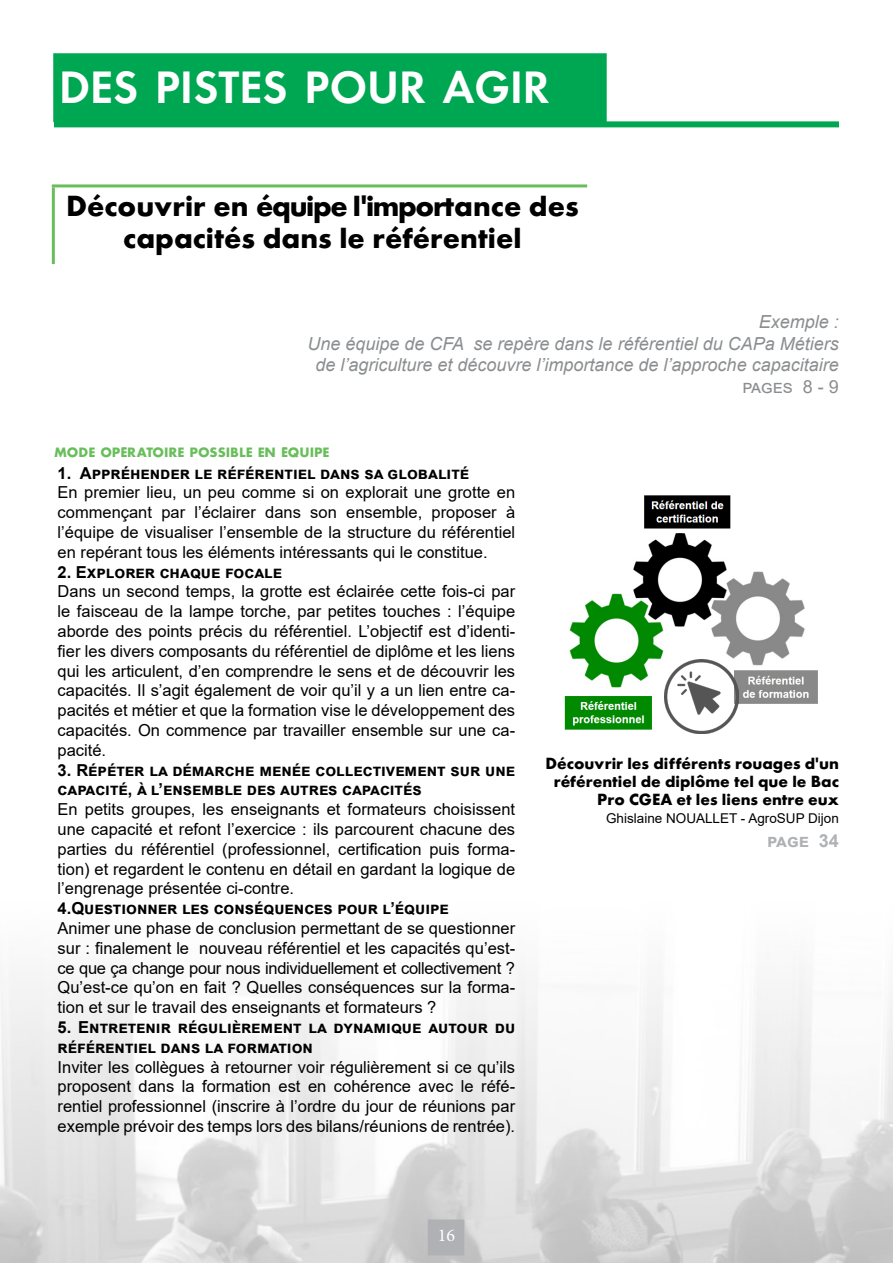
<style>
.page{position:relative;width:893px;height:1263px;background:#fff}
.page>*{position:absolute;margin:0;border:0;box-sizing:border-box;transform-origin:0 0}
.t1{font:42px "Canal Demi Romain";color:#fff}
.t2{font:27px/32.4px "Canal Bold Romain";color:#000;text-align:center}
.t3{font:italic 18px/21.6px "Arial";color:#8b8e90;text-align:right}
.t4{font:18px "Arial";color:#8b8e90}
.t5{font:700 18px "Arial";color:#afb1b4}
.t6{font:18px "Minion Pro";color:#fff}
.t7{font:16.5px/19.8px "Arial";color:#000;text-align:justify}
.t8{font:700 16.5px/19.8px "Arial";color:#000}
.t9{font:700 16.5px "Arial";letter-spacing:.025em;color:#000}
.t10{font:15px/18px "Canal Bold Romain";color:#000;text-align:right}
.t11{font:13.5px "Arial";color:#000}
.t12{font:12.6px "Canal Bold Romain";color:#69be5c}
</style>
<div class="page">
<div style="left:54px;top:121px;width:785px;height:6px;background:#00a752"></div>
<div style="left:54px;top:54px;width:552px;height:67px;background:#00a752"></div>
<div style="left:53px;top:53px;width:554px;height:69px;border:2px solid #00a752"></div>
<div style="left:428px;top:1219px;width:36px;height:36px;background:#afb1b4"></div>
<hr style="left:52px;top:184px;width:535px;height:3px;background:#69be5c">
<img style="left:564px;top:495px;width:254px;height:239px">
<img style="left:664px;top:659px;width:74px;height:74px">
<hr style="left:52px;top:187px;width:3px;height:77px;background:#69be5c">
<h1 class="t1" style="left:59px;top:59px;width:492px">DES PISTES POUR AGIR</h1>
<h2 class="t2" style="left:66px;top:189px;width:514px">Découvrir en équipe l’importance des capacités dans le référentiel</h2>
<p class="t3" style="left:307px;top:311px;width:533px">Exemple :<br>Une équipe de CFA se repère dans le référentiel du CAPa Métiers de l’agriculture et découvre l’importance de l’approche capacitaire</p>
<p class="t4" style="left:742px;top:374px;width:98px">pages 8 - 9</p>
<p class="t12" style="left:54px;top:443px;width:277px">MODE OPÉRATOIRE POSSIBLE EN ÉQUIPE</p>
<p class="t8" style="left:58px;top:463px;width:413px">1. Appréhender le référentiel dans sa globalité</p>
<p class="t7" style="left:58px;top:482px;width:459px">En premier lieu, un peu comme si on explorait une grotte en commençant par l’éclairer dans son ensemble, proposer à l’équipe de visualiser l’ensemble de la structure du référentiel en repérant tous les éléments intéressants qui le constitue.</p>
<p class="t9" style="left:58px;top:560px;width:226px">2. Explorer chaque focale</p>
<p class="t7" style="left:58px;top:581px;width:459px">Dans un second temps, la grotte est éclairée cette fois-ci par le faisceau de la lampe torche, par petites touches : l’équipe aborde des points précis du référentiel. L’objectif est d’identi&shy;fier les divers composants du référentiel de diplôme et les liens qui les articulent, d’en comprendre le sens et de découvrir les capacités. Il s’agit également de voir qu’il y a un lien entre ca&shy;pacités et métier et que la formation vise le développement des capacités. On commence par travailler ensemble sur une ca&shy;pacité.</p>
<p class="t8" style="left:58px;top:760px;width:459px">3. Répéter la démarche menée collectivement sur une capacité, à l’ensemble des autres capacités</p>
<p class="t7" style="left:58px;top:799px;width:459px">En petits groupes, les enseignants et formateurs choisissent une capacité et refont l’exercice : ils parcourent chacune des parties du référentiel (professionnel, certification puis forma&shy;tion) et regardent le contenu en détail en gardant la logique de l’engrenage présentée ci-contre.</p>
<p class="t8" style="left:58px;top:899px;width:393px">4.Questionner les conséquences pour l’équipe</p>
<p class="t7" style="left:58px;top:918px;width:459px">Animer une phase de conclusion permettant de se questionner sur : finalement le nouveau référentiel et les capacités qu’est&shy;ce que ça change pour nous individuellement et collectivement ?<br>Qu’est-ce qu’on en fait ? Quelles conséquences sur la forma&shy;tion et sur le travail des enseignants et formateurs ?</p>
<p class="t8" style="left:58px;top:1017px;width:459px">5. Entretenir régulièrement la dynamique autour du référentiel dans la formation</p>
<p class="t7" style="left:58px;top:1057px;width:459px">Inviter les collègues à retourner voir régulièrement si ce qu’ils proposent dans la formation est en cohérence avec le réfé&shy;rentiel professionnel (inscrire à l’ordre du jour de réunions par exemple prévoir des temps lors des bilans/réunions de rentrée).</p>
<p class="t10" style="left:545px;top:754px;width:295px">Découvrir les différents rouages d’un référentiel de diplôme tel que le Bac<br>Pro CGEA et les liens entre eux</p>
<p class="t11" style="left:606px;top:809px;width:234px">Ghislaine NOUALLET - AgroSUP Dijon</p>
<p class="t5" style="left:767px;top:828px;width:73px">page 34</p>
<p class="t6" style="left:438px;top:1223px;width:19px">16</p>
</div>
